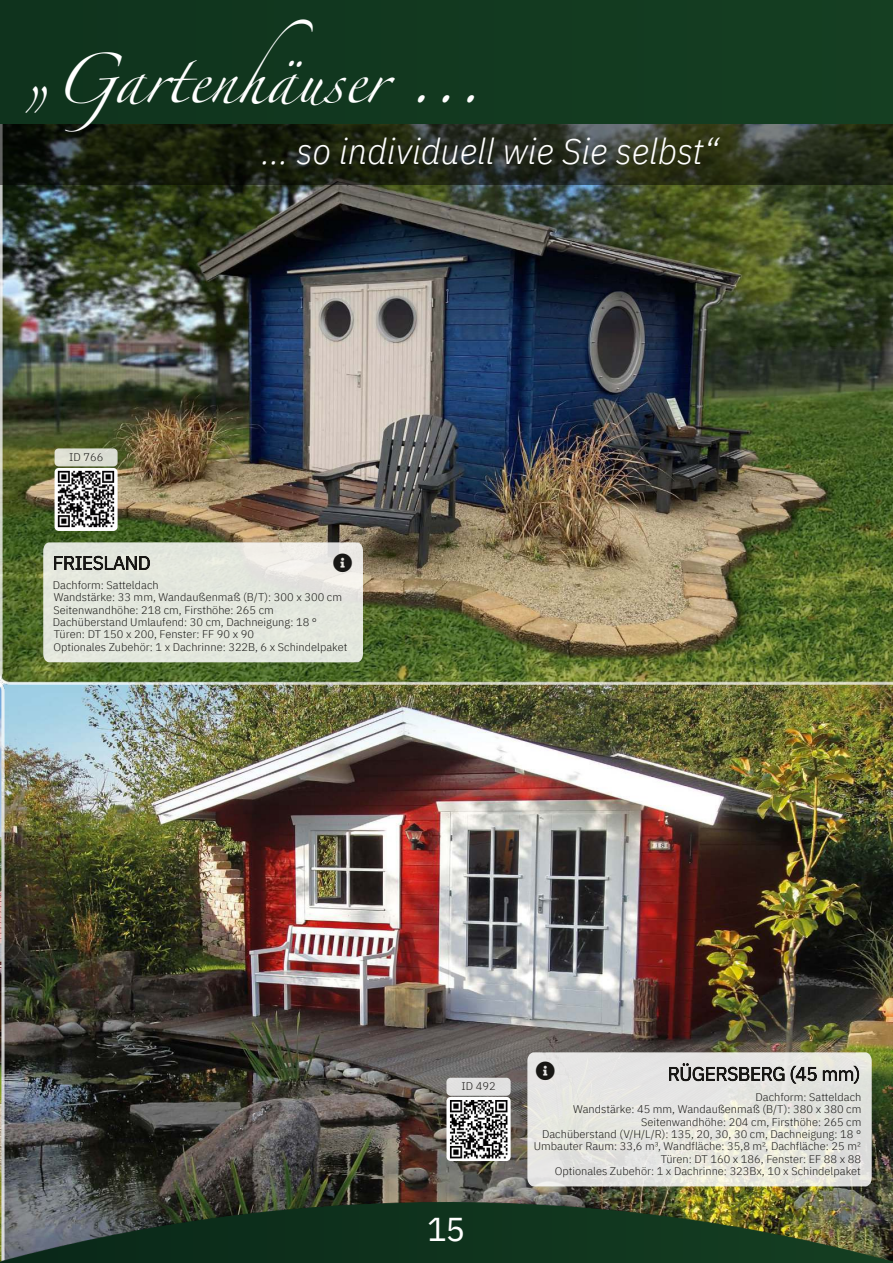
<style>
.page{position:relative;width:893px;height:1263px;background:#fff}
.page>*{position:absolute;margin:0;border:0;box-sizing:border-box;transform-origin:0 0}
.t1{font:45px "font 00000000295 d 01 ca";color:#fff;scale:.96 1}
.t2{font:36px "font 00000000295 d 01 ca";color:#fff;scale:.96 1}
.t3{font:33px "font 00000000295 d 01 c 9";color:#fff}
.t4{font:11.1px/12.5px "font 00000000295 d 01 c 8";color:#181715;text-align:right}
</style>
<div class="page">
<img style="left:4px;top:684px;width:889px;height:518px">
<img style="left:446px;top:1097px;width:65px;height:64px">
<svg style="left:446px;top:1078px;width:65px;height:18px"></svg>
<svg style="left:527px;top:1052px;width:345px;height:134px;background:#e4e4df"></svg>
<svg style="left:669px;top:1063px;width:190px;height:20px;background:#a1a19f"></svg>
<img style="left:4px;top:185px;width:889px;height:499px">
<img style="left:55px;top:468px;width:63px;height:63px">
<svg style="left:55px;top:448px;width:63px;height:18px"></svg>
<img style="left:0;top:185px;width:4px;height:1017px">
<img style="left:0;top:1202px;width:893px;height:61px">
<div style="left:0;top:123px;width:893px;height:62px;background:#000;opacity:.5"></div>
<div style="left:0;top:0;width:893px;height:123px;background:#12391f"></div>
<svg style="left:536px;top:1062px;width:19px;height:18px"></svg>
<svg style="left:43px;top:542px;width:320px;height:120px;background:#e0e3da"></svg>
<h1 class="t1" style="left:22px;top:61px;width:481px">„Gartenhäuser ...</h1>
<h2 class="t2" style="left:261px;top:127px;width:478px">... so individuell wie Sie selbst“</h2>
<p class="t4" style="left:69px;top:450px;width:36px">ID 766</p>
<p class="t4" style="left:53px;top:578px;width:296px;text-align:left">Dachform: Satteldach<br>Wandstärke: 33 mm, Wandaußenmaß (B/T): 300 x 300 cm Seitenwandhöhe: 218 cm, Firsthöhe: 265 cm Dachüberstand Umlaufend: 30 cm, Dachneigung: 18 ° Türen: DT 150 x 200, Fenster: FF 90 x 90<br>Optionales Zubehör: 1 x Dachrinne: 322B, 6 x Schindelpaket</p>
<p class="t4" style="left:462px;top:1080px;width:36px">ID 492</p>
<h3 class="t3" style="left:427px;top:1207px;width:39px">15</h3>
<p class="t4" style="left:534px;top:1090px;width:329px">Dachform: Satteldach<br>Wandstärke: 45 mm, Wandaußenmaß (B/T): 380 x 380 cm Seitenwandhöhe: 204 cm, Firsthöhe: 265 cm<br>Dachüberstand (V/H/L/R): 135, 20, 30, 30 cm, Dachneigung: 18 ° Umbauter Raum: 33,6 m³, Wandfläche: 35,8 m², Dachfläche: 25 m²<br>Türen: DT 160 x 186, Fenster: EF 88 x 88<br>Optionales Zubehör: 1 x Dachrinne: 323Bx, 10 x Schindelpaket</p>
</div>
